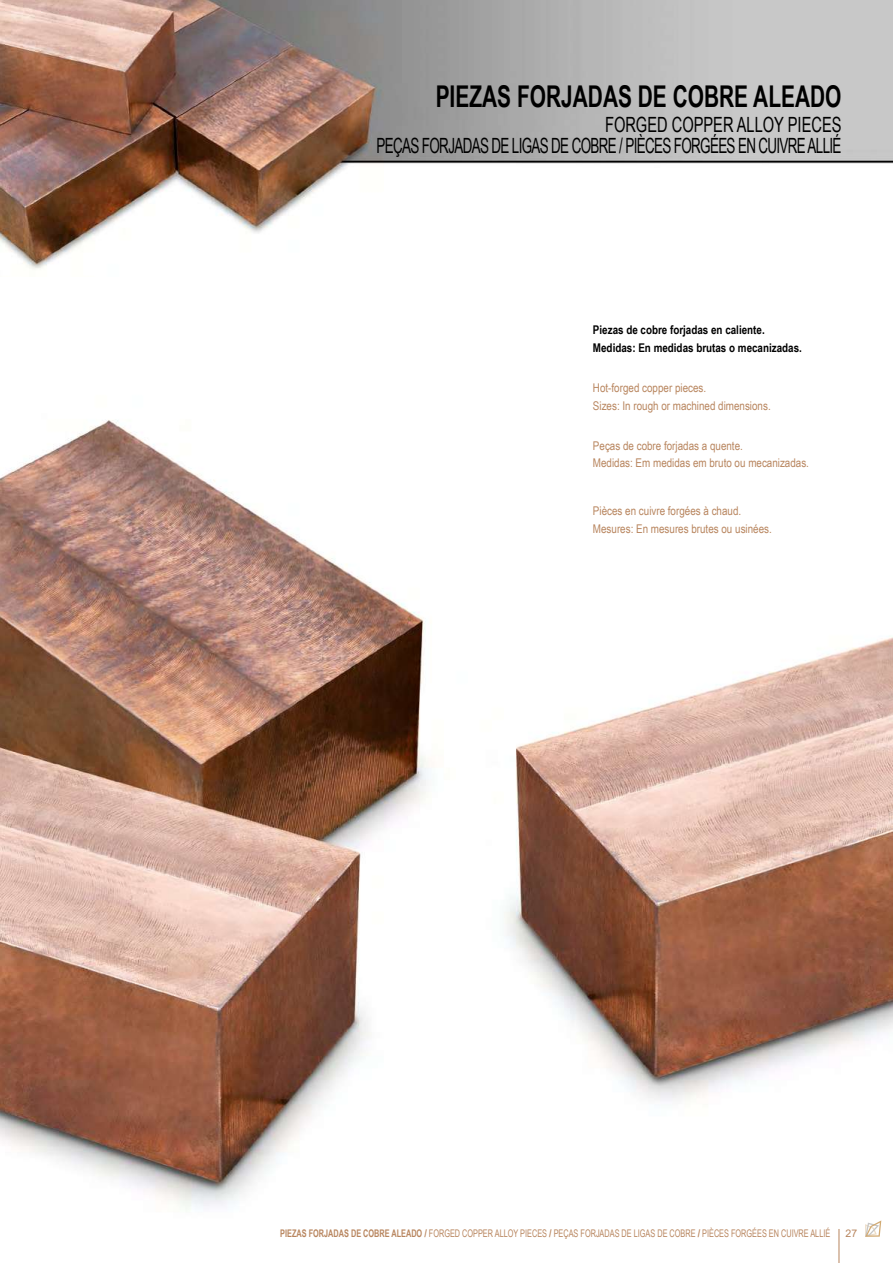
<style>
.page{position:relative;width:893px;height:1263px;background:#fff}
.page>*{position:absolute;margin:0;border:0;box-sizing:border-box;transform-origin:0 0}
.t1{font:700 30px "Arial Narrow";color:#000;scale:.85 1}
.t2{font:21px/21px "Arial Narrow";letter-spacing:-.04em;color:#000;text-align:right;scale:.85 1}
.t3{font:12px/17.7px "Arial Narrow";color:#b8855e}
.t4{font:700 12px/17.7px "Arial Narrow";color:#000}
.t5{font:10.5px "Arial Narrow";color:#b8855e;scale:.85 1}
.t6{font:10.5px "Arial";color:#b8855e}
.s1{font-weight:700}
.s2{font-family:"Arial";font-weight:900}
</style>
<div class="page">
<img style="left:0;top:420px;width:893px;height:843px">
<svg style="left:865px;top:1220px;width:16px;height:17px"></svg>
<hr style="left:839px;top:1229px;width:1px;height:34px;background:#b8855e">
<img style="left:0;top:0;width:893px;height:270px">
<h1 class="t1" style="left:436px;top:74px;width:479px">PIEZAS FORJADAS DE COBRE ALEADO</h1>
<h2 class="t2" style="left:377px;top:113px;width:548px">FORGED COPPER ALLOY PIECES<br>PEÇAS FORJADAS DE LIGAS DE COBRE / PIÈCES FORGÉES EN CUIVRE ALLIÉ</h2>
<p class="t4" style="left:593px;top:320px;width:210px">Piezas de cobre forjadas en caliente.<br>Medidas: En medidas brutas o mecanizadas.</p>
<p class="t3" style="left:593px;top:379px;width:179px">Hot-forged copper pieces.<br>Sizes: In rough or machined dimensions.</p>
<p class="t3" style="left:593px;top:436px;width:218px">Peças de cobre forjadas a quente.<br>Medidas: Em medidas em bruto ou mecanizadas.</p>
<p class="t3" style="left:593px;top:502px;width:180px">Pièces en cuivre forgées à chaud.<br>Mesures: En mesures brutes ou usinées.</p>
<p class="t5" style="left:280px;top:1225px;width:649px"><span class="s1">PIEZAS FORJADAS DE COBRE ALEADO</span> <span class="s2">/</span> FORGED COPPER ALLOY PIECES <span class="s2">/</span> PEÇAS FORJADAS DE LIGAS DE COBRE <span class="s2">/</span> PIÈCES FORGÉES EN CUIVRE ALLIÉ</p>
<p class="t6" style="left:845px;top:1226px;width:13px">27</p>
</div>
